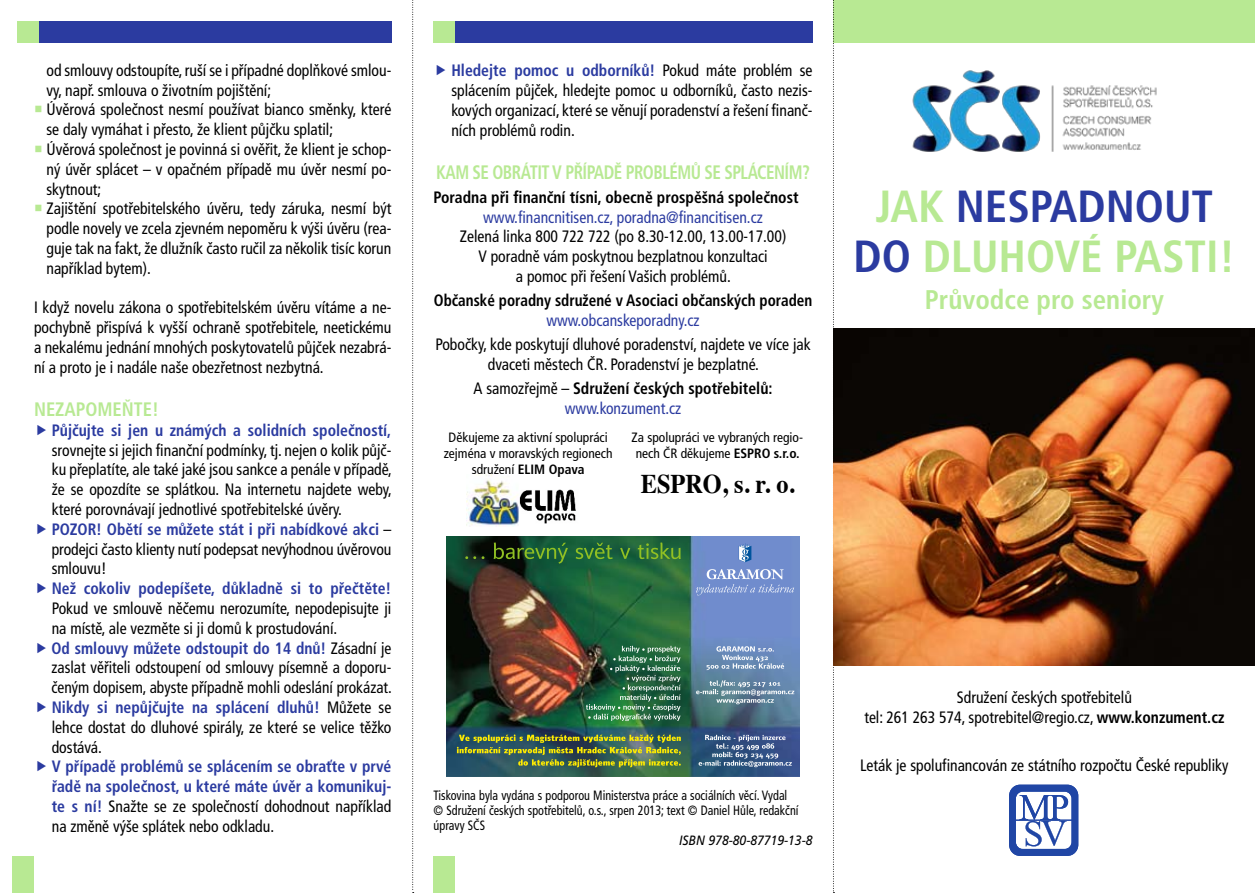
<style>
.page{position:relative;width:1255px;height:893px;background:#fff}
.page>*{position:absolute;margin:0;border:0;box-sizing:border-box;transform-origin:0 0}
.t1{font:700 condensed 45px/49.5px "Frutiger CE";color:#b8e993;text-align:center}
.t2{font:700 condensed 27px "Frutiger CE";color:#b8e993}
.t3{font:700 27px "Times";color:#000;scale:.9 1}
.t4{font:700 condensed 19.5px "Frutiger CE";letter-spacing:-.03em;color:#b8e993;scale:.87 1}
.t5{font:700 condensed 19.5px "Frutiger CE";letter-spacing:-.03em;color:#b8e993;scale:.95 1}
.t6{font:condensed 16.5px/19.8px "Frutiger CE";color:#000;scale:.95 1}
.t7{font:700 condensed 16.5px/19.8px "Frutiger CE";color:#2b3ba0;text-align:justify;scale:.95 1}
.t8{font:700 condensed 16.5px/19.8px "Frutiger CE";color:#000;text-align:center;scale:.95 1}
.t9{font:condensed 16.5px "Frutiger CE";color:#2b3ba0;scale:.95 1}
.t10{font:700 condensed 16.5px "Frutiger CE";color:#000;scale:.92 1}
.t11{font:condensed 13.5px/15px "Frutiger CE";color:#000;scale:.9 1}
.t12{font:condensed 13.5px/16.2px "Frutiger CE";color:#000;text-align:center}
.t13{font:italic 13.5px "Frutiger CE";color:#000;scale:.9 1}
.s1{color:#b8e993}
.s2{font-weight:700;color:#2b3ba0}
.s3{font-weight:400;color:#000}
.s4{font-weight:400}
.s5{font-weight:400;color:#2b3ba0}
.s6{font-weight:700}
.s7{color:#2b3ba0}
</style>
<div class="page">
<div style="left:454px;top:22px;width:358px;height:21px;background:#2b3ba0"></div>
<div style="left:38px;top:22px;width:353px;height:21px;background:#2b3ba0"></div>
<div style="left:833px;top:0;width:421px;height:43px;background:#b8e993"></div>
<div style="left:433px;top:22px;width:22px;height:21px;background:#b8e993"></div>
<div style="left:17px;top:22px;width:21px;height:21px;background:#b8e993"></div>
<div style="left:13px;top:856px;width:21px;height:37px;background:#b8e993"></div>
<div style="left:433px;top:856px;width:22px;height:37px;background:#b8e993"></div>
<svg style="left:412px;top:0;width:2px;height:893px"></svg>
<svg style="left:833px;top:0;width:1px;height:893px"></svg>
<img style="left:912px;top:70px;width:245px;height:82px">
<svg style="left:1009px;top:785px;width:69px;height:71px"></svg>
<img style="left:446px;top:537px;width:353px;height:240px">
<svg style="left:696px;top:646px;width:98px;height:58px;background:#7795b3"></svg>
<svg style="left:465px;top:542px;width:215px;height:22px;background:#295d2b"></svg>
<img style="left:586px;top:646px;width:94px;height:75px">
<svg style="left:698px;top:735px;width:93px;height:32px;background:#587298"></svg>
<img style="left:457px;top:734px;width:223px;height:33px">
<svg style="left:696px;top:569px;width:98px;height:26px;background:#89a0d5"></svg>
<svg style="left:738px;top:543px;width:13px;height:19px"></svg>
<img style="left:466px;top:474px;width:53px;height:53px">
<img style="left:519px;top:489px;width:57px;height:35px">
<img style="left:833px;top:328px;width:421px;height:338px">
<p class="t6" style="left:46px;top:60px;width:364px">od smlouvy odstoupíte, ruší se i případné doplňkové smlou&shy;vy, např. smlouva o životním pojištění;</p>
<p class="t6" style="left:46px;top:100px;width:364px;text-indent:-12px"><span class="s1">○</span> Úvěrová společnost nesmí používat bianco směnky, které se daly vymáhat i přesto, že klient půjčku splatil;</p>
<p class="t6" style="left:46px;top:140px;width:364px;text-align:justify;text-indent:-12px"><span class="s1">○</span> Úvěrová společnost je povinná si ověřit, že klient je schop&shy;ný úvěr splácet – v opačném případě mu úvěr nesmí po&shy;skytnout;</p>
<p class="t6" style="left:46px;top:199px;width:364px;text-align:justify;text-indent:-12px"><span class="s1">○</span> Zajištění spotřebitelského úvěru, tedy záruka, nesmí být podle novely ve zcela zjevném nepoměru k výši úvěru (rea&shy;guje tak na fakt, že dlužník často ručil za několik tisíc korun například bytem).</p>
<p class="t6" style="left:34px;top:298px;width:377px;text-align:justify">I když novelu zákona o spotřebitelském úvěru vítáme a ne&shy;pochybně přispívá k vyšší ochraně spotřebitele, neetickému a nekalému jednání mnohých poskytovatelů půjček nezabrá&shy;ní a proto je i nadále naše obezřetnost nezbytná.</p>
<p class="t5" style="left:34px;top:398px;width:133px">NEZAPOMEŇTE !</p>
<p class="t7" style="left:52px;top:420px;width:359px">Půjčujte si jen u známých a solidních společností,</p>
<p class="t6" style="left:52px;top:440px;width:360px">srovnejte si jejich finanční podmínky, tj. nejen o kolik půjč&shy;ku přeplatíte, ale také jaké jsou sankce a penále v případě, že se opozdíte se splátkou. Na internetu najdete weby, které porovnávají jednotlivé spotřebitelské úvěry.<br><span class="s2">POZOR! Obětí se můžete stát i při nabídkové akci</span> – prodejci často klienty nutí podepsat nevýhodnou úvěrovou smlouvu!</p>
<p class="t7" style="left:52px;top:579px;width:359px">Než cokoliv podepíšete, důkladně si to přečtěte!</p>
<p class="t6" style="left:52px;top:599px;width:360px">Pokud ve smlouvě něčemu nerozumíte, nepodepisujte ji na místě, ale vezměte si ji domů k prostudování.<br><span class="s2">Od smlouvy můžete odstoupit do 14 dnů!</span> Zásadní je zaslat věřiteli odstoupení od smlouvy písemně a doporu&shy;čeným dopisem, abyste případně mohli odeslání prokázat.<br><span class="s2">Nikdy si nepůjčujte na splácení dluhů!</span> Můžete se lehce dostat do dluhové spirály, ze které se velice těžko dostává.</p>
<p class="t7" style="left:52px;top:757px;width:359px">V případě problémů se splácením se obraťte v prvé řadě na společnost, u které máte úvěr a komunikuj&shy;te s ní! <span class="s3">Snažte se ze společností dohodnout například na změně výše splátek nebo odkladu.</span></p>
<p class="t6" style="left:451px;top:61px;width:381px;text-align:justify"><span class="s2">Hledejte pomoc u odborníků!</span> Pokud máte problém se splácením půjček, hledejte pomoc u odborníků, často nezis&shy;kových organizací, které se věnují poradenství a řešení finanč&shy;ních problémů rodin.</p>
<p class="t4" style="left:436px;top:161px;width:431px">KAM SE OBRÁTIT V PŘÍPADĚ PROBLÉMŮ SE SPLÁCEN ÍM?</p>
<p class="t8" style="left:433px;top:187px;width:385px">Poradna při finanční tísni, obecně prospěšná společnost</p>
<p class="t9" style="left:483px;top:207px;width:296px">www.financnitisen.cz, poradna@financitisen.cz</p>
<p class="t6" style="left:460px;top:227px;width:345px;text-align:center">Zelená linka 800 722 722 (po 8.30-12.00, 13.00-17.00)<br>V poradně vám poskytnou bezplatnou konzultaci<br>a pomoc při řešení Vašich problémů.</p>
<p class="t10" style="left:434px;top:291px;width:413px">Občanské poradny sdružené v Asociaci občanských poraden</p>
<p class="t9" style="left:546px;top:311px;width:163px">www.obcanskeporadny.cz</p>
<p class="t6" style="left:435px;top:335px;width:396px;text-align:center">Pobočky, kde poskytují dluhové poradenství, najdete ve více jak dvaceti městech ČR. Poradenství je bezplatné.</p>
<p class="t8" style="left:473px;top:378px;width:316px"><span class="s4">A samozřejmě –</span> Sdružení českých spotřebitelů: <span class="s5">www.konzument.cz</span></p>
<p class="t12" style="left:443px;top:429px;width:170px">Děkujeme za aktivní spolupráci zejména v moravských regionech sdružení <span class="s6">ELI M Opava</span></p>
<p class="t12" style="left:631px;top:429px;width:173px;text-align:left">Za spolupráci ve vybraných regio&shy;nech ČR děkujeme <span class="s6">ESPRO s.r.o.</span></p>
<h2 class="t3" style="left:640px;top:458px;width:172px">ESPRO, s. r. o.</h2>
<p class="t11" style="left:433px;top:788px;width:407px">Tiskovina byla vydána s podporou Ministerstva práce a sociálních věcí. Vydal © Sdružení českých spotřebitelů, o.s., srpen 2013; text © Daniel Hůle, redakční úpravy SČS</p>
<p class="t13" style="left:679px;top:832px;width:150px">ISBN 978-80-87719-13-8</p>
<h1 class="t1" style="left:853px;top:183px;width:383px">Jak <span class="s7">nespadnout do</span> dluhové pasti!</h1>
<h2 class="t2" style="left:924px;top:284px;width:240px">Průvodce pro seniory</h2>
<p class="t6" style="left:864px;top:687px;width:380px;text-align:center">Sdružení českých spotřebitelů<br>tel: 261 263 574, spotrebitel@regio.cz, <span class="s6">www.konzument.cz</span></p>
<p class="t6" style="left:860px;top:755px;width:389px">Leták je spolufinancován ze státního rozpočtu České republiky</p>
</div>
